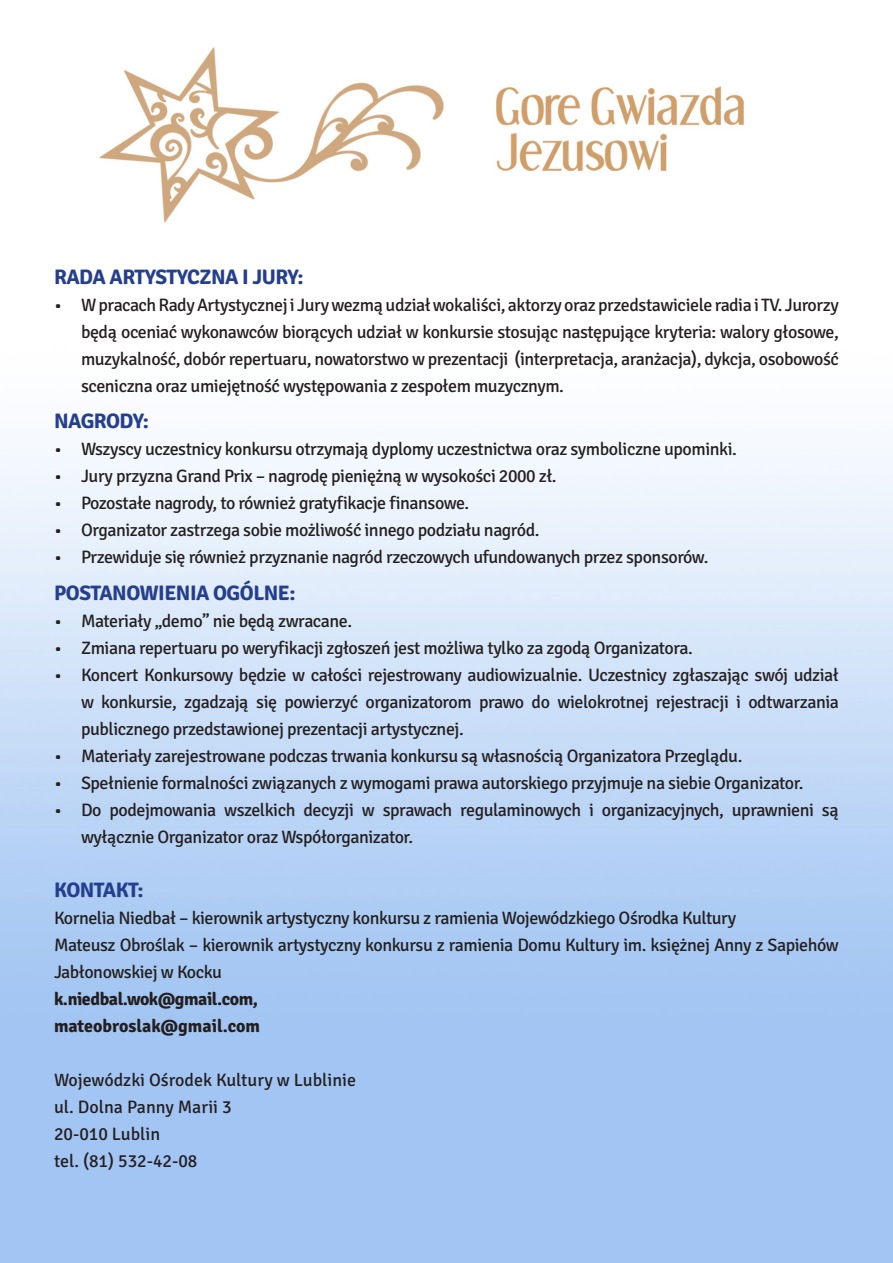
<style>
.page{position:relative;width:893px;height:1263px;background:#fff}
.page>*{position:absolute;margin:0;border:0;box-sizing:border-box;transform-origin:0 0}
.t1{font:700 21px "Signika";letter-spacing:-.025em;color:#253f8e}
.t2{font:18px/27px "Signika";letter-spacing:-.025em;color:#231f20;text-align:justify}
.t3{font:18px/27px "Signika";color:#231f20}
.t4{font:700 18px/27px "Signika";letter-spacing:-.01em;color:#231f20}
</style>
<div class="page">
<img style="left:0;top:47px;width:893px;height:1216px">
<p class="t1" style="left:54px;top:265px;width:251px">RADA ARTYSTYCZNA I JURY:</p>
<p class="t2" style="left:81px;top:292px;width:759px;text-indent:-27px">• W pracach Rady Artystycznej i Jury wezmą udział wokaliści, aktorzy oraz przedstawiciele radia i TV. Jurorzy będą oceniać wykonawców biorących udział w konkursie stosując następujące kryteria: walory głosowe, muzykalność, dobór repertuaru, nowatorstwo w prezentacji (interpretacja, aranżacja), dykcja, osobowość sceniczna oraz umiejętność występowania z zespołem muzycznym.</p>
<p class="t1" style="left:54px;top:409px;width:96px">NAGRODY:</p>
<p class="t2" style="left:54px;top:436px;width:684px">• Wszyscy uczestnicy konkursu otrzymają dyplomy uczestnictwa oraz symboliczne upominki.</p>
<p class="t2" style="left:54px;top:463px;width:504px">• Jury przyzna Grand Prix – nagrodę pieniężną w wysokości 2000 zł.</p>
<p class="t2" style="left:54px;top:490px;width:417px">• Pozostałe nagrody, to również gratyfikacje finansowe.</p>
<p class="t2" style="left:54px;top:517px;width:487px">• Organizator zastrzega sobie możliwość innego podziału nagród.</p>
<p class="t2" style="left:54px;top:544px;width:656px">• Przewiduje się również przyznanie nagród rzeczowych ufundowanych przez sponsorów.</p>
<p class="t1" style="left:54px;top:580px;width:243px">POSTANOWIENIA OGÓLNE:</p>
<p class="t2" style="left:54px;top:607px;width:300px">• Materiały „demo” nie będą zwracane.</p>
<p class="t2" style="left:54px;top:634px;width:640px">• Zmiana repertuaru po weryfikacji zgłoszeń jest możliwa tylko za zgodą Organizatora.</p>
<p class="t2" style="left:81px;top:661px;width:759px;text-indent:-27px">• Koncert Konkursowy będzie w całości rejestrowany audiowizualnie. Uczestnicy zgłaszając swój udział w konkursie, zgadzają się powierzyć organizatorom prawo do wielokrotnej rejestracji i odtwarzania publicznego przedstawionej prezentacji artystycznej.</p>
<p class="t2" style="left:54px;top:742px;width:690px">• Materiały zarejestrowane podczas trwania konkursu są własnością Organizatora Przeglądu.</p>
<p class="t2" style="left:54px;top:769px;width:751px">• Spełnienie formalności związanych z wymogami prawa autorskiego przyjmuje na siebie Organizator.</p>
<p class="t2" style="left:81px;top:796px;width:759px;text-indent:-27px">• Do podejmowania wszelkich decyzji w sprawach regulaminowych i organizacyjnych, uprawnieni są wyłącznie Organizator oraz Współorganizator.</p>
<p class="t1" style="left:54px;top:877px;width:91px">KONTAKT:</p>
<p class="t2" style="left:54px;top:904px;width:786px;text-align:left">Kornelia Niedbał – kierownik artystyczny konkursu z ramienia Wojewódzkiego Ośrodka Kultury<br>Mateusz Obroślak – kierownik artystyczny konkursu z ramienia Domu Kultury im. księżnej Anny z Sapiehów<br>Jabłonowskiej w Kocku</p>
<p class="t4" style="left:54px;top:985px;width:208px">k.niedbal.wok@gmail.com, mateobroslak@gmail.com</p>
<p class="t3" style="left:54px;top:1066px;width:304px">Wojewódzki Ośrodek Kultury w Lublinie ul. Dolna Panny Marii 3<br>20-010 Lublin<br>tel. (81) 532-42-08</p>
</div>
